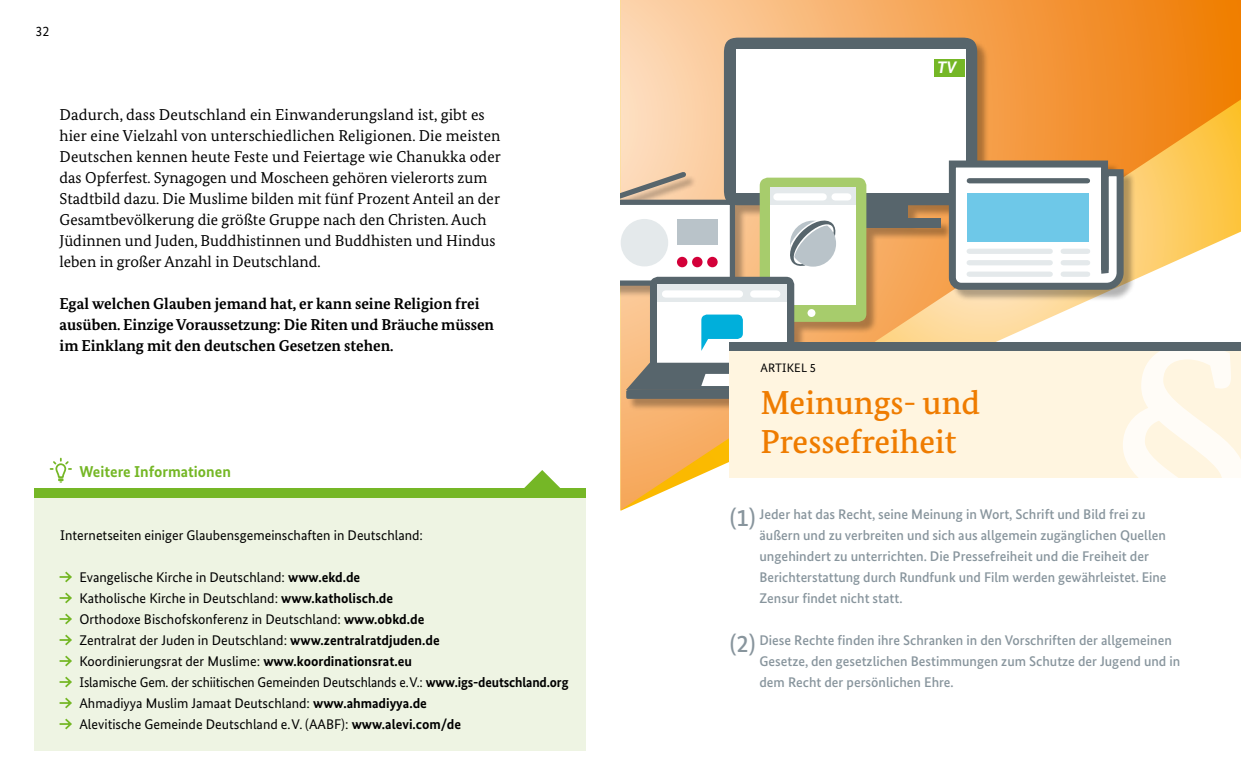
<style>
.page{position:relative;width:1241px;height:784px;background:#fff}
.page>*{position:absolute;margin:0;border:0;box-sizing:border-box;transform-origin:0 0}
.t1{font:500 33.25px/38.5px "Bundes Serif";color:#ef7c00}
.t2{font:italic 700 16.62px "Bundes Sans";color:#fff}
.t3{font:15.75px/21px "Bundes Serif";color:#000}
.t4{font:700 15.75px/21px "Bundes Serif";color:#000}
.t5{font:700 15.75px "Bundes Sans";color:#75b726}
.t6{font:14px/21px "Bundes Sans";color:#000}
.t7{font:500 14px/21px "Bundes Sans";color:#88959d}
.t8{font:12.25px "Bundes Sans";letter-spacing:.01em;color:#000}
.s1{font-weight:700}
.s2{font-size:24.5px}
</style>
<div class="page">
<svg style="left:620px;top:0;width:620px;height:510px"></svg>
<div style="left:620px;top:39px;width:515px;height:372px;background:#000;opacity:.3"></div>
<div style="left:723px;top:38px;width:254px;height:167px;background:#57656c;border-radius:15px"></div>
<div style="left:736px;top:49px;width:228px;height:144px;background:#fff"></div>
<div style="left:793px;top:204px;width:114px;height:16px;background:#57656c"></div>
<div style="left:760px;top:219px;width:180px;height:9px;background:#57656c"></div>
<div style="left:934px;top:60px;width:30px;height:17px;background:#75b726"></div>
<svg style="left:945px;top:157px;width:181px;height:136px"></svg>
<div style="left:967px;top:193px;width:121px;height:48px;background:#6ec8e8"></div>
<div style="left:969px;top:178px;width:118px;height:5px;background:#57656c"></div>
<div style="left:969px;top:249px;width:81px;height:5px;background:#e4e9eb"></div>
<div style="left:969px;top:260px;width:81px;height:5px;background:#e4e9eb"></div>
<div style="left:969px;top:272px;width:81px;height:5px;background:#e4e9eb"></div>
<div style="left:1062px;top:249px;width:25px;height:5px;background:#e4e9eb"></div>
<div style="left:1062px;top:260px;width:25px;height:5px;background:#e4e9eb"></div>
<div style="left:1062px;top:272px;width:25px;height:5px;background:#e4e9eb"></div>
<svg style="left:620px;top:168px;width:115px;height:118px"></svg>
<div style="left:676px;top:219px;width:41px;height:26px;background:#b9c3c9"></div>
<div style="left:620px;top:219px;width:48px;height:47px;background:#e4e9eb;border-radius:50%"></div>
<div style="left:676px;top:257px;width:11px;height:10px;background:#d30039;border-radius:50%"></div>
<div style="left:692px;top:257px;width:10px;height:10px;background:#d30039;border-radius:50%"></div>
<div style="left:707px;top:257px;width:10px;height:10px;background:#d30039;border-radius:50%"></div>
<div style="left:759px;top:178px;width:107px;height:144px;background:#a7cc6c;border-radius:8px"></div>
<div style="left:770px;top:187px;width:85px;height:118px;background:#fff"></div>
<div style="left:807px;top:309px;width:8px;height:8px;background:#fff;border-radius:50%"></div>
<svg style="left:790px;top:220px;width:46px;height:47px"></svg>
<svg style="left:770px;top:187px;width:85px;height:17px"></svg>
<div style="left:776px;top:193px;width:47px;height:7px;background:#fff"></div>
<div style="left:834px;top:193px;width:13px;height:7px;background:#fff"></div>
<div style="left:650px;top:277px;width:144px;height:93px;background:#57656c;border-radius:8px"></div>
<div style="left:626px;top:390px;width:191px;height:9px;background:#57656c;border-radius:2px"></div>
<div style="left:657px;top:284px;width:129px;height:79px;background:#fff"></div>
<svg style="left:626px;top:363px;width:103px;height:27px"></svg>
<svg style="left:701px;top:314px;width:41px;height:37px"></svg>
<div style="left:657px;top:284px;width:129px;height:17px;background:#e4e9eb"></div>
<div style="left:665px;top:290px;width:74px;height:8px;background:#fff"></div>
<div style="left:753px;top:290px;width:23px;height:8px;background:#fff"></div>
<div style="left:729px;top:351px;width:511px;height:126px;background:#fff5e0"></div>
<svg style="left:1123px;top:351px;width:117px;height:126px"></svg>
<div style="left:729px;top:342px;width:511px;height:9px;background:#57656c"></div>
<div style="left:35px;top:498px;width:550px;height:252px;background:#eef4e3"></div>
<div style="left:35px;top:488px;width:550px;height:10px;background:#75b726"></div>
<svg style="left:524px;top:470px;width:36px;height:18px"></svg>
<svg style="left:50px;top:458px;width:21px;height:24px"></svg>
<svg style="left:59px;top:571px;width:13px;height:12px"></svg>
<svg style="left:59px;top:592px;width:13px;height:12px"></svg>
<svg style="left:59px;top:613px;width:13px;height:12px"></svg>
<svg style="left:59px;top:634px;width:13px;height:12px"></svg>
<svg style="left:59px;top:655px;width:13px;height:12px"></svg>
<svg style="left:59px;top:676px;width:13px;height:12px"></svg>
<svg style="left:59px;top:697px;width:13px;height:12px"></svg>
<svg style="left:59px;top:718px;width:13px;height:12px"></svg>
<p class="t6" style="left:36px;top:20px;width:15px">32</p>
<p class="t3" style="left:60px;top:104px;width:443px">Dadurch, dass Deutschland ein Einwanderungsland ist, gibt es hier eine Vielzahl von unterschiedlichen Religionen. Die meisten Deutschen kennen heute Feste und Feiertage wie Chanukka oder das Opferfest. Synagogen und Moscheen gehören vielerorts zum Stadtbild dazu. Die Muslime bilden mit fünf Prozent Anteil an der Gesamtbevölkerung die größte Gruppe nach den Christen. Auch Jüdinnen und Juden, Buddhistinnen und Buddhisten und Hindus leben in großer Anzahl in Deutschland.</p>
<p class="t4" style="left:60px;top:293px;width:436px">Egal welchen Glauben jemand hat, er kann seine Religion frei ausüben. Einzige Voraussetzung: Die Riten und Bräuche müssen im Einklang mit den deutschen Gesetzen stehen.</p>
<p class="t5" style="left:79px;top:462px;width:153px">Weitere Informationen</p>
<p class="t6" style="left:60px;top:525px;width:364px">Internetseiten einiger Glaubensgemeinschaften in Deutschland:</p>
<p class="t6" style="left:79px;top:567px;width:490px">Evangelische Kirche in Deutschland: <span class="s1">www.ekd.de<br></span>Katholische Kirche in Deutschland: <span class="s1">www.katholisch.de<br></span>Orthodoxe Bischofskonferenz in Deutschland: <span class="s1">www.obkd.de<br></span>Zentralrat der Juden in Deutschland: <span class="s1">www.zentralratdjuden.de<br></span>Koordinierungsrat der Muslime: <span class="s1">www.koordinationsrat.eu<br></span>Islamische Gem. der schiitischen Gemeinden Deutschlands e.V.: <span class="s1">www.igs-deutschland.org </span>Ahmadiyya Muslim Jamaat Deutschland: <span class="s1">www.ahmadiyya.de<br></span>Alevitische Gemeinde Deutschland e.V. (AABF): <span class="s1">www.alevi.com/de</span></p>
<p class="t8" style="left:760px;top:361px;width:57px">ARTIKEL 5</p>
<p class="t2" style="left:936px;top:57px;width:21px">TV</p>
<h1 class="t1" style="left:760px;top:383px;width:221px">Meinungs- und<br>Pressefreiheit</h1>
<p class="t7" style="left:759px;top:504px;width:408px;text-indent:-30px"><span class="s2">(1)</span> Jeder hat das Recht, seine Meinung in Wort, Schrift und Bild frei zu äußern und zu verbreiten und sich aus allgemein zugänglichen Quellen ungehindert zu unterrichten. Die Pressefreiheit und die Freiheit der Berichterstattung durch Rundfunk und Film werden gewährleistet. Eine Zensur findet nicht statt.</p>
<p class="t7" style="left:759px;top:630px;width:422px;text-indent:-30px"><span class="s2">(2)</span> Diese Rechte finden ihre Schranken in den Vorschriften der allgemeinen<br>Gesetze, den gesetzlichen Bestimmungen zum Schutze der Jugend und in dem Recht der persönlichen Ehre.</p>
</div>
